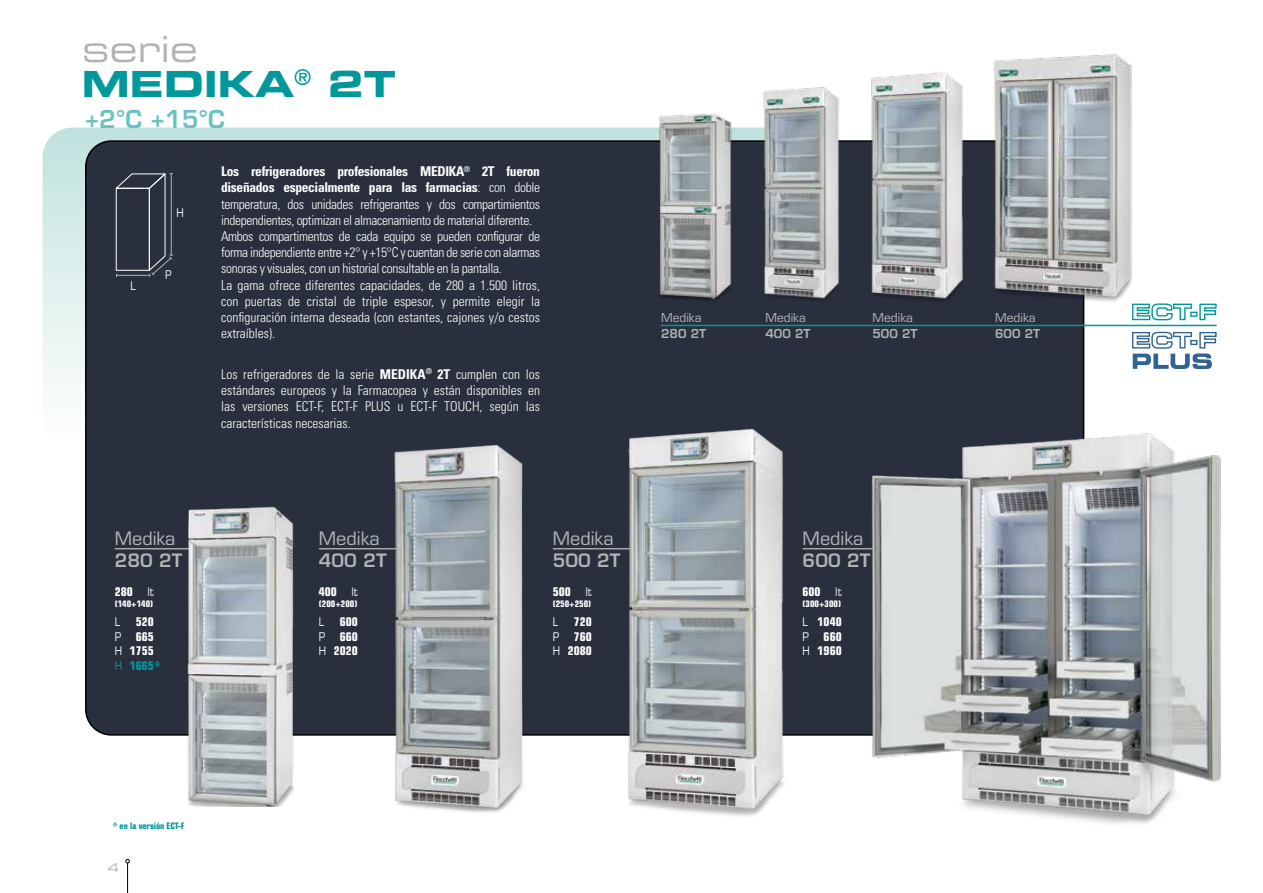
<style>
.page{position:relative;width:1263px;height:893px;background:#fff}
.page>*{position:absolute;margin:0;border:0;box-sizing:border-box;transform-origin:0 0}
.t1{font:36px "Eurostile LT Std Bold Ex 2";color:#00989a}
.t2{font:36px "Eurostile LT Std Ex 2";color:#b1b3b4}
.t3{font:600 24px "Eurostile LT Std";color:#68c1c1}
.t4{font:18px "Eurostile LT Std";color:#b1b3b4}
.t5{font:600 18px "Eurostile LT Std";color:#b1b3b4}
.t6{font:300 condensed 13.5px/16.2px "Univers LT Std";letter-spacing:-.025em;color:#fff}
.t7{font:700 condensed 12px/14.4px "Eurostile LT Std";color:#fff;text-align:justify}
.t8{font:12px "Eurostile LT Std";color:#b1b3b4}
.t9{font:600 12px "Eurostile LT Std";color:#b1b3b4}
.t10{font:condensed 12px "Eurostile LT Std";color:#fff}
.t11{font:12px "Eurostile LT Std Ex 2";color:#b1b3b4}
.t12{font:700 condensed 9px "Eurostile LT Std";color:#fff}
.t13{font:700 condensed 9px "Eurostile LT Std";color:#00989a}
.s1{font-weight:700}
.s2{font-weight:400}
.s3{font-weight:400;color:#00989a}
.s4{color:#00989a}
</style>
<div class="page">
<svg style="left:43px;top:128px;width:765px;height:318px"></svg>
<div style="left:86px;top:141px;width:998px;height:594px;background:#2a2f3e;border-radius:26px"></div>
<hr style="left:127px;top:863px;width:1px;height:30px;background:#000">
<svg style="left:125px;top:859px;width:5px;height:4px"></svg>
<hr style="left:661px;top:325px;width:555px;height:1px;background:#00989a">
<svg style="left:115px;top:173px;width:58px;height:104px"></svg>
<hr style="left:115px;top:548px;width:106px;height:1px;background:#b1b3b4">
<hr style="left:553px;top:548px;width:106px;height:1px;background:#b1b3b4">
<hr style="left:319px;top:548px;width:106px;height:1px;background:#b1b3b4">
<hr style="left:803px;top:548px;width:106px;height:1px;background:#b1b3b4">
<img style="left:619px;top:428px;width:167px;height:388px">
<img style="left:381px;top:445px;width:153px;height:368px">
<img style="left:177px;top:507px;width:127px;height:300px">
<img style="left:865px;top:425px;width:356px;height:399px">
<svg style="left:1132px;top:303px;width:85px;height:18px"></svg>
<img style="left:652px;top:113px;width:86px;height:187px">
<img style="left:866px;top:72px;width:102px;height:229px">
<img style="left:758px;top:87px;width:88px;height:213px">
<img style="left:990px;top:54px;width:142px;height:248px">
<svg style="left:1132px;top:331px;width:85px;height:38px"></svg>
<h1 class="t2" style="left:82px;top:25px;width:117px">serie</h1>
<h1 class="t1" style="left:82px;top:58px;width:315px">MEDIKA<sup>®</sup> 2T</h1>
<h2 class="t3" style="left:85px;top:104px;width:141px">+2°C +15°C</h2>
<p class="t10" style="left:130px;top:278px;width:7px">L</p>
<p class="t10" style="left:176px;top:206px;width:9px">H</p>
<p class="t10" style="left:165px;top:267px;width:8px">P</p>
<p class="t6" style="left:221px;top:163px;width:320px"><span class="s1">Los refrigeradores profesionales MEDIKA</span><sup>®</sup> <span class="s1">2T fueron diseñados especialmente para las farmacias</span>: con doble temperatura, dos unidades refrigerantes y dos compartimientos independientes, optimizan el almacenamiento de material diferente.<br>Ambos compartimentos de cada equipo se pueden configurar de forma independiente entre +2° y +15°C y cuentan de serie con alarmas sonoras y visuales, con un historial consultable en la pantalla.<br>La gama ofrece diferentes capacidades, de 280 a 1.500 litros, con puertas de cristal de triple espesor, y permite elegir la configuración interna deseada (con estantes, cajones y/o cestos extraíbles).</p>
<p class="t6" style="left:221px;top:366px;width:320px;text-align:justify">Los refrigeradores de la serie <span class="s1">MEDIKA</span><sup>®</sup> <span class="s1">2T</span> cumplen con los estándares europeos y la Farmacopea y están disponibles en las versiones ECT-F, ECT-F PLUS u ECT-F TOUCH, según las características necesarias.</p>
<p class="t8" style="left:661px;top:310px;width:42px">Medika</p>
<p class="t9" style="left:661px;top:326px;width:47px">280 2T</p>
<h3 class="t4" style="left:115px;top:528px;width:62px">Medika</h3>
<h3 class="t5" style="left:115px;top:549px;width:69px">280 2T</h3>
<p class="t7" style="left:115px;top:584px;width:40px">280 <span class="s2">lt</span></p>
<p class="t12" style="left:115px;top:598px;width:40px">(140+140)</p>
<p class="t10" style="left:115px;top:615px;width:7px">L</p>
<p class="t7" style="left:115px;top:615px;width:47px;text-align:left;text-indent:21px">520<br><span class="s2">P</span> 665<br><span class="s2">H</span> 1755<br><span class="s3">H</span> <span class="s4">1665*</span></p>
<h3 class="t4" style="left:319px;top:528px;width:62px">Medika</h3>
<h3 class="t5" style="left:319px;top:549px;width:69px">400 2T</h3>
<p class="t7" style="left:319px;top:584px;width:40px">400 <span class="s2">lt</span></p>
<p class="t12" style="left:319px;top:598px;width:40px">(200+200)</p>
<p class="t10" style="left:319px;top:615px;width:7px">L</p>
<p class="t7" style="left:319px;top:615px;width:40px;text-indent:21px">600<br><span class="s2">P</span> 660<br><span class="s2">H</span> 2020</p>
<h3 class="t4" style="left:553px;top:528px;width:62px">Medika</h3>
<h3 class="t5" style="left:553px;top:549px;width:69px">500 2T</h3>
<p class="t7" style="left:553px;top:584px;width:40px">500 <span class="s2">lt</span></p>
<p class="t12" style="left:553px;top:598px;width:40px">(250+250)</p>
<p class="t10" style="left:553px;top:615px;width:7px">L</p>
<p class="t7" style="left:553px;top:615px;width:40px;text-indent:21px">720<br><span class="s2">P</span> 760<br><span class="s2">H</span> 2080</p>
<p class="t8" style="left:765px;top:310px;width:42px">Medika</p>
<p class="t9" style="left:765px;top:326px;width:47px">400 2T</p>
<p class="t8" style="left:872px;top:310px;width:42px">Medika</p>
<p class="t9" style="left:872px;top:326px;width:47px">500 2T</p>
<h3 class="t4" style="left:803px;top:528px;width:62px">Medika</h3>
<h3 class="t5" style="left:803px;top:549px;width:69px">600 2T</h3>
<p class="t7" style="left:803px;top:584px;width:40px">600 <span class="s2">lt</span></p>
<p class="t12" style="left:803px;top:598px;width:40px">(300+300)</p>
<p class="t7" style="left:803px;top:615px;width:40px"><span class="s2">L</span> 1040<br><span class="s2">P</span> 660<br><span class="s2">H</span> 1960</p>
<p class="t13" style="left:113px;top:820px;width:73px">* en la versión ECT-F</p>
<p class="t11" style="left:107px;top:860px;width:13px">4</p>
<p class="t8" style="left:995px;top:310px;width:42px">Medika</p>
<p class="t9" style="left:995px;top:326px;width:47px">600 2T</p>
</div>
